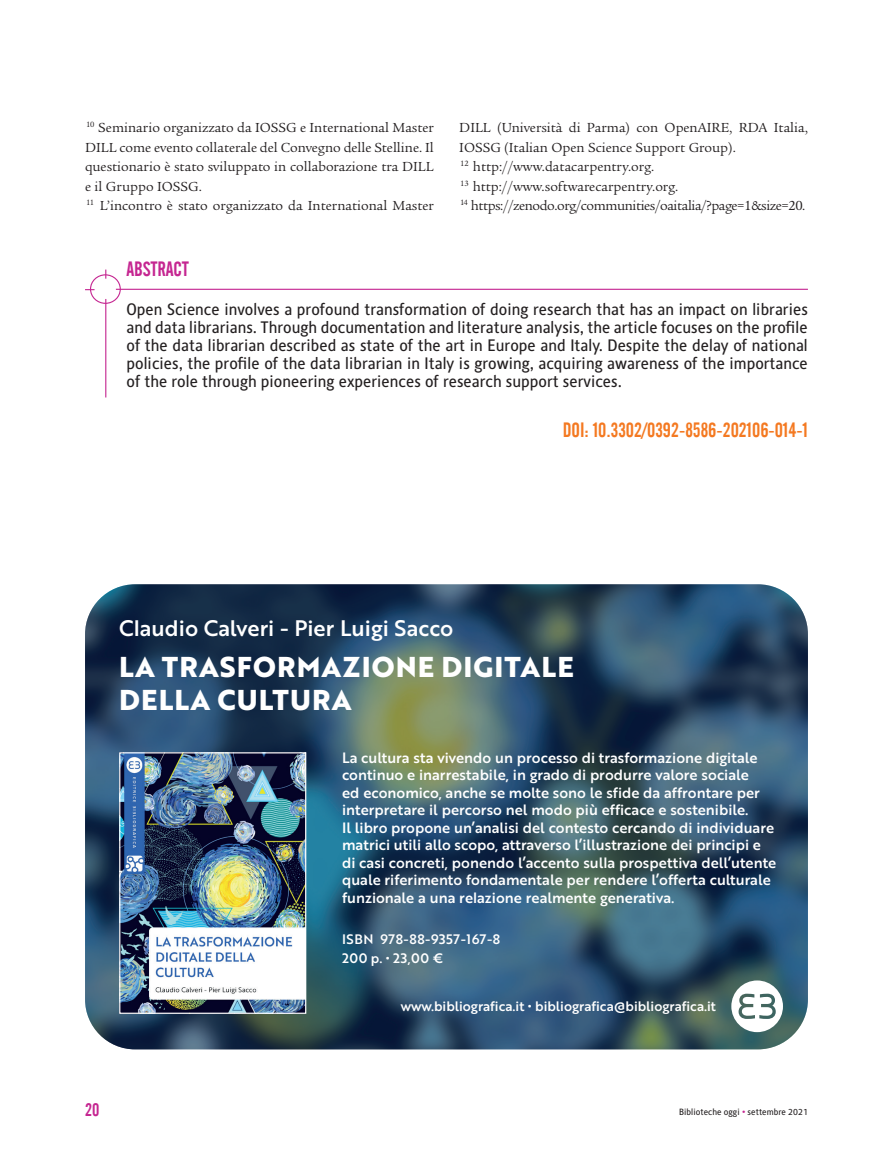
<style>
.page{position:relative;width:893px;height:1149px;background:#fff}
.page>*{position:absolute;margin:0;border:0;box-sizing:border-box;transform-origin:0 0}
.t1{font:700 27.9px/33.5px "Brother 1816 Extra";letter-spacing:.04em;color:#fff}
.t2{font:21.9px "Brother 1816 Medium";color:#fff}
.t3{font:20.25px "Alternate Gothic No 2 BT";color:#f47921}
.t4{font:20.25px "Alternate Gothic No 2 BT";color:#c52691}
.t5{font:18px "Alternate Gothic No 2 BT";color:#c52691}
.t6{font:16.5px/18px "Alber";color:#231f20;text-align:justify}
.t7{font:14.55px/17.5px "Brother 1816 Medium";color:#fff}
.t8{font:14.25px/19.5px "Legacy Ser ITC";color:#231f20}
.t9{font:13.35px "Brother 1816 Medium";color:#fff}
.t10{font:13.35px/19.5px "Brother 1816 Medium";letter-spacing:.04em;color:#fff}
.t11{font:9px "Alber";color:#231f20}
.s1{color:#c52691}
</style>
<div class="page">
<div style="left:90px;top:274px;width:31px;height:30px;border:1px solid #c52691;border-radius:50%"></div>
<hr style="left:105px;top:299px;width:1px;height:98px;background:#c52691">
<hr style="left:116px;top:288px;width:692px;height:2px;background:#c52691">
<svg style="left:85px;top:584px;width:723px;height:465px;background:#325368"></svg>
<svg style="left:731px;top:980px;width:52px;height:51px"></svg>
<img style="left:121px;top:754px;width:183px;height:257px">
<div style="left:119px;top:752px;width:187px;height:261px;border:1px solid #fff"></div>
<p class="t8" style="left:85px;top:118px;width:350px"><sup>10</sup> Seminario organizzato da IOSSG e International Master DILL come evento collaterale del Convegno delle Stelline. Il questionario è stato sviluppato in collaborazione tra DILL e il Gruppo IOSSG.<br><sup>11</sup> L’incontro è stato organizzato da International Master</p>
<p class="t8" style="left:459px;top:118px;width:350px">DILL (Università di Parma) con OpenAIRE, RDA Italia, IOSSG (Italian Open Science Support Group).<br><sup>12</sup> http://www.datacarpentry.org.<br><sup>13</sup> http://www.softwarecarpentry.org.<br><sup>14</sup> https://zenodo.org/communities/oaitalia/?page=1&amp;size=20.</p>
<h3 class="t4" style="left:126px;top:258px;width:64px">ABSTRACT</h3>
<p class="t6" style="left:126px;top:299px;width:683px">Open Science involves a profound transformation of doing research that has an impact on libraries and data librarians. Through documentation and literature analysis, the article focuses on the profile of the data librarian described as state of the art in Europe and Italy. Despite the delay of national policies, the profile of the data librarian in Italy is growing, acquiring awareness of the importance of the role through pioneering experiences of research support services.</p>
<h3 class="t3" style="left:563px;top:418px;width:247px">DOI: 10.3302/0392-8586-202106-014-1</h3>
<h2 class="t2" style="left:119px;top:611px;width:336px">Claudio Calveri - Pier Luigi Sacco</h2>
<h1 class="t1" style="left:119px;top:648px;width:456px">LA TRASFORMAZIONE DIGITALE<br>DELLA CULTURA</h1>
<p class="t7" style="left:342px;top:748px;width:436px">La cultura sta vivendo un processo di trasformazione digitale continuo e inarrestabile, in grado di produrre valore sociale<br>ed economico, anche se molte sono le sfide da affrontare per interpretare il percorso nel modo più efficace e sostenibile.<br>Il libro propone un’analisi del contesto cercando di individuare matrici utili allo scopo, attraverso l’illustrazione dei principi e di casi concreti, ponendo l’accento sulla prospettiva dell’utente quale riferimento fondamentale per rendere l’offerta culturale funzionale a una relazione realmente generativa.</p>
<p class="t10" style="left:342px;top:928px;width:160px">ISBN 978-88-9357-167-8<br>200 p. • 23,00 €</p>
<p class="t9" style="left:401px;top:995px;width:317px">www.bibliografica.it • bibliografica@bibliografica.it</p>
<p class="t5" style="left:85px;top:1099px;width:16px">20</p>
<p class="t11" style="left:679px;top:1106px;width:130px">Biblioteche oggi <span class="s1">•</span> settembre 2021</p>
</div>
